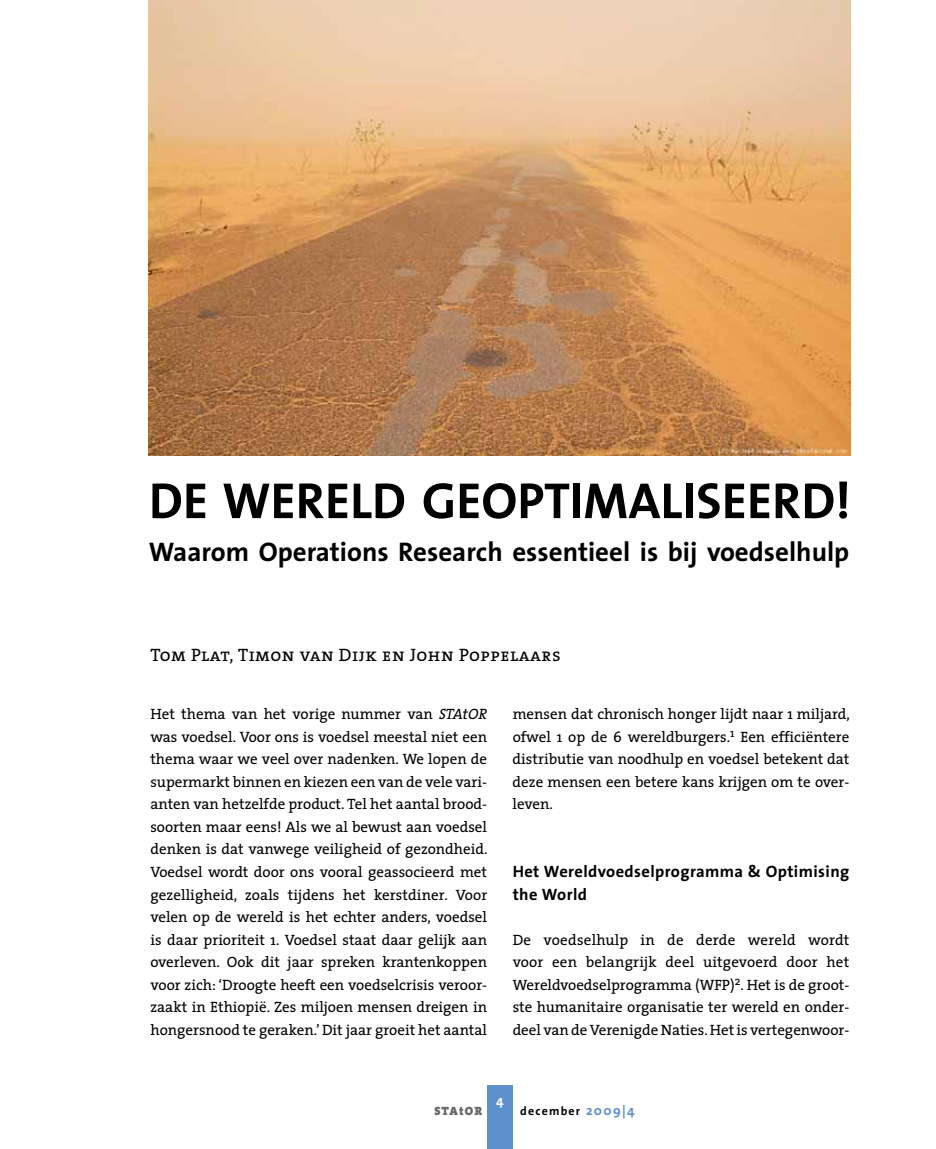
<style>
.page{position:relative;width:936px;height:1149px;background:#fff}
.page>*{position:absolute;margin:0;border:0;box-sizing:border-box;transform-origin:0 0}
.t1{font:700 51px "The Sans";color:#000}
.t2{font:700 27px "The Sans";color:#000}
.t3{font:18px "The Serif Caps";letter-spacing:.025em;color:#000}
.t4{font:700 16.5px/22.5px "The Sans";letter-spacing:.025em;color:#000}
.t5{font:15px/22.5px "The Serif";color:#000;text-align:justify}
.t6{font:700 13.5px "The Sans";color:#fff}
.t7{font:700 12px "The Sans";letter-spacing:.1em;color:#000}
.t8{font:900 12px "The Serif";letter-spacing:.1em;color:#68676c}
.s1{font-style:italic}
.s2{font-size:13.5px;color:#5e90cb}
</style>
<div class="page">
<div style="left:487px;top:1084px;width:25px;height:64px;background:#5e90cb"></div>
<img style="left:149px;top:0;width:701px;height:455px">
<h1 class="t1" style="left:149px;top:458px;width:703px">DE WERELD GEOPTIMALISEERD!</h1>
<h2 class="t2" style="left:149px;top:529px;width:702px">Waarom Operations Research essentieel is bij voedselhulp</h2>
<p class="t3" style="left:150px;top:639px;width:412px">Tom Plat, Timon van Dijk en John Poppelaars</p>
<p class="t5" style="left:150px;top:702px;width:338px">Het thema van het vorige nummer van <span class="s1">STAtOR </span>was voedsel. Voor ons is voedsel meestal niet een thema waar we veel over nadenken. We lopen de supermarkt binnen en kiezen een van de vele vari&shy;anten van hetzelfde product. Tel het aantal brood&shy;soorten maar eens! Als we al bewust aan voedsel denken is dat vanwege veiligheid of gezondheid.<br>Voedsel wordt door ons vooral geassocieerd met gezelligheid, zoals tijdens het kerstdiner. Voor velen op de wereld is het echter anders, voedsel is daar prioriteit 1. Voedsel staat daar gelijk aan overleven. Ook dit jaar spreken krantenkoppen voor zich: ‘Droogte heeft een voedselcrisis veroor&shy;zaakt in Ethiopië. Zes miljoen mensen dreigen in hongersnood te geraken.’ Dit jaar groeit het aantal</p>
<p class="t5" style="left:512px;top:702px;width:339px">mensen dat chronisch honger lijdt naar 1 miljard, ofwel 1 op de 6 wereldburgers.<sup>1</sup> Een efficiëntere distributie van noodhulp en voedsel betekent dat deze mensen een betere kans krijgen om te over&shy;leven.</p>
<p class="t4" style="left:512px;top:859px;width:338px">Het Wereldvoedselprogramma &amp; Optimising the World</p>
<p class="t5" style="left:512px;top:927px;width:338px">De voedselhulp in de derde wereld wordt voor een belangrijk deel uitgevoerd door het Wereldvoedselprogramma (WFP)<sup>2</sup>. Het is de groot&shy;ste humanitaire organisatie ter wereld en onder&shy;deel van de Verenigde Naties. Het is vertegenwoor-</p>
<p class="t6" style="left:496px;top:1088px;width:9px">4</p>
<p class="t8" style="left:434px;top:1100px;width:49px">STAtOR</p>
<p class="t7" style="left:520px;top:1100px;width:116px">december <span class="s2">2009|4</span></p>
</div>
